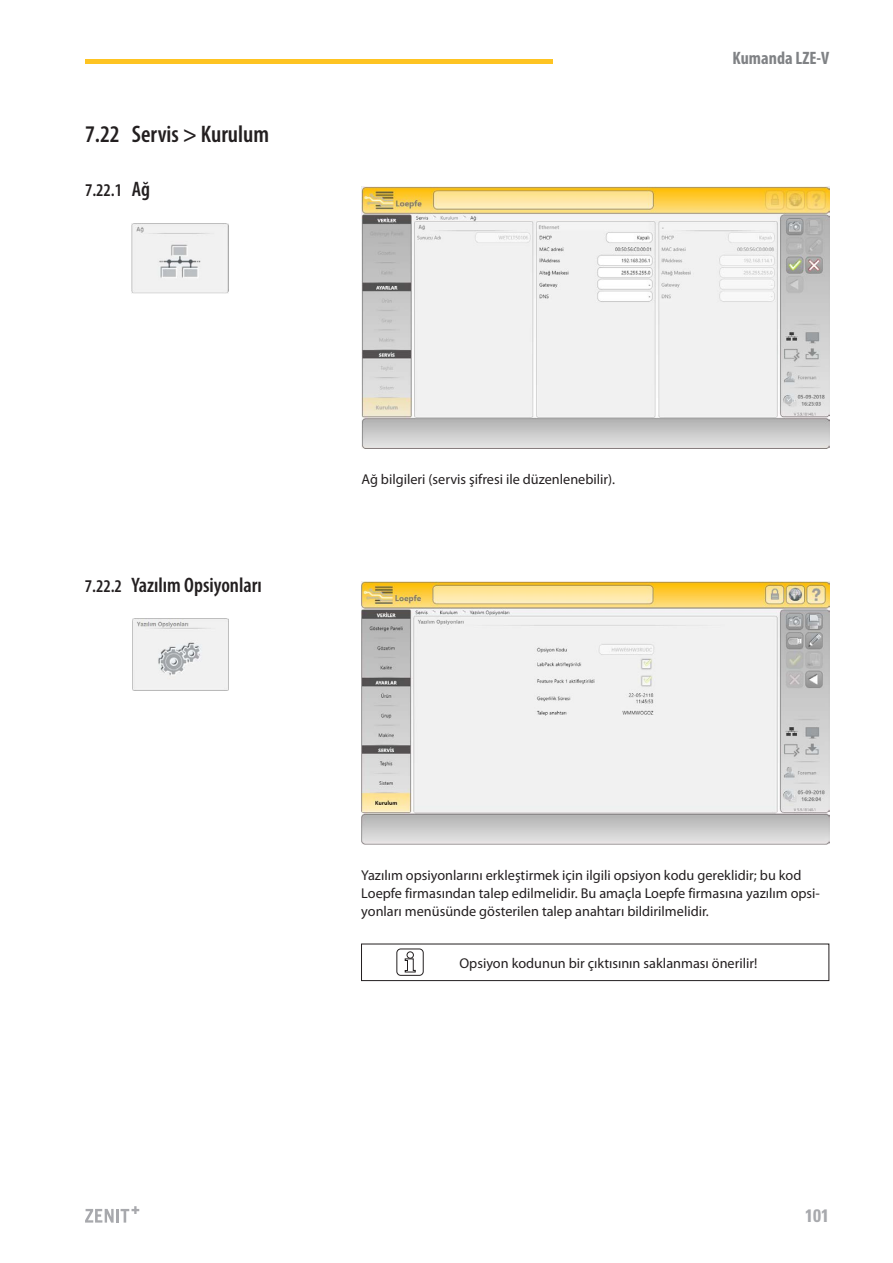
<style>
.page{position:relative;width:893px;height:1263px;background:#fff}
.page>*{position:absolute;margin:0;border:0;box-sizing:border-box;transform-origin:0 0}
.t1{font:600 condensed 24px "Myriad Pro";color:#231f20}
.t2{font:600 condensed 21px "Myriad Pro";color:#231f20}
.t3{font:700 condensed 18px "Myriad Pro";color:#808285}
.t4{font:600 condensed 18px "Myriad Pro";color:#231f20}
.t5{font:700 condensed 18px "Univers";color:#a8a9ad}
._00__grund{font:14.25px/18px "Myriad Pro";color:#231f20}
._09_warnhinweis_text{font:14.25px "Myriad Pro";color:#231f20}
.s1{font-size:21px}
.s2{font-size:18px}
</style>
<div class="page">
<hr style="left:85px;top:60px;width:468px;height:4px;background:#fec422">
<svg style="left:85px;top:1206px;width:54px;height:16px"></svg>
<div style="left:361px;top:944px;width:468px;height:37px;border:1px solid #231f20"></div>
<svg style="left:405px;top:958px;width:11px;height:14px"></svg>
<div style="left:407px;top:951px;width:7px;height:7px;border:1px solid #231f20;border-radius:50%"></div>
<div style="left:397px;top:949px;width:26px;height:26px;border:1px solid #231f20;border-radius:4px"></div>
<img style="left:133px;top:618px;width:95px;height:72px">
<img style="left:361px;top:582px;width:468px;height:262px">
<img style="left:132px;top:224px;width:96px;height:69px">
<img style="left:362px;top:186px;width:467px;height:263px">
<p class="t1" style="left:85px;top:120px;width:186px">7.22 Servis &gt; Kurulum</p>
<p class="t4" style="left:85px;top:179px;width:66px">7.22.1 <span class="s1">Ağ</span></p>
<p class="t3" style="left:733px;top:47px;width:98px">Kumanda LZE-V</p>
<p class="t2" style="left:85px;top:572px;width:179px"><span class="s2">7.22.2</span> Yazılım Opsiyonları</p>
<p class="_00__grund" style="left:361px;top:470px;width:255px">Ağ bilgileri (servis şifresi ile düzenlenebilir).</p>
<p class="_00__grund" style="left:361px;top:866px;width:460px">Yazılım opsiyonlarını erkleştirmek için ilgili opsiyon kodu gereklidir; bu kod<br>Loepfe firmasından talep edilmelidir. Bu amaçla Loepfe firmasına yazılım opsi&shy;yonları menüsünde gösterilen talep anahtarı bildirilmelidir.</p>
<p class="_09_warnhinweis_text" style="left:459px;top:954px;width:299px">Opsiyon kodunun bir çıktısının saklanması önerilir!</p>
<p class="t5" style="left:805px;top:1205px;width:25px">101</p>
</div>
